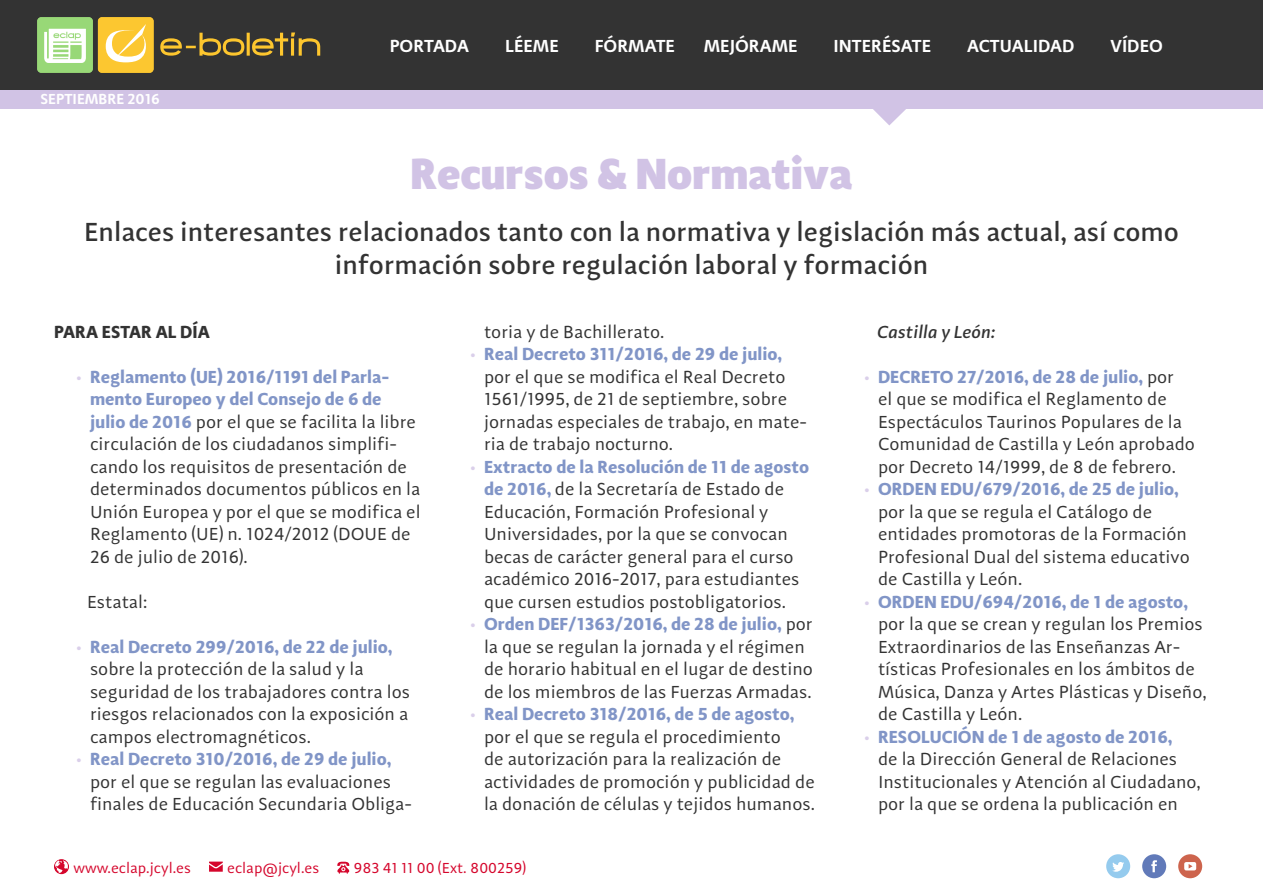
<style>
.page{position:relative;width:1263px;height:893px;background:#fff}
.page>*{position:absolute;margin:0;border:0;box-sizing:border-box;transform-origin:0 0}
.t1{font:800 45px "Adagio Sans";color:#d1c3e5}
.t2{font:500 27px/33px "Adagio Sans";color:#333;text-align:center}
.t3{font:18px/22.5px "Adagio Sans";color:#333}
.t4{font:600 18px "Adagio Sans";color:#fff}
.t5{font:700 18px "Adagio Sans";color:#333}
.t6{font:italic 500 18px "Adagio Sans";color:#333}
.t7{font:15px "Adagio Sans";color:#d5062c}
.t8{font:600 15px "Adagio Sans";color:#fff}
.s1{font-family:"Myriad Pro";color:#dacfea}
.s2{font-weight:700;color:#8195c7}
</style>
<div class="page">
<div style="left:0;top:90px;width:1263px;height:18px;background:#d1c3e5"></div>
<div style="left:0;top:0;width:1263px;height:90px;background:#333"></div>
<svg style="left:160px;top:32px;width:160px;height:24px"></svg>
<svg style="left:871px;top:108px;width:37px;height:17px"></svg>
<svg style="left:1106px;top:854px;width:24px;height:24px"></svg>
<svg style="left:1142px;top:854px;width:24px;height:24px"></svg>
<svg style="left:1178px;top:854px;width:24px;height:24px"></svg>
<div style="left:98px;top:17px;width:56px;height:56px;background:#fcc730;border-radius:4px"></div>
<svg style="left:106px;top:24px;width:40px;height:39px"></svg>
<div style="left:37px;top:17px;width:56px;height:56px;background:#98d877;border-radius:4px"></div>
<svg style="left:44px;top:28px;width:42px;height:35px"></svg>
<svg style="left:54px;top:859px;width:15px;height:15px"></svg>
<svg style="left:337px;top:862px;width:13px;height:12px"></svg>
<svg style="left:209px;top:862px;width:14px;height:10px"></svg>
<p class="t8" style="left:40px;top:90px;width:121px">SEPTIEMBRE 2016</p>
<p class="t4" style="left:390px;top:34px;width:81px">PORTADA</p>
<p class="t4" style="left:505px;top:34px;width:55px">LÉEME</p>
<p class="t4" style="left:595px;top:34px;width:82px">FÓRMATE</p>
<p class="t4" style="left:704px;top:34px;width:95px">MEJÓRAME</p>
<p class="t4" style="left:833px;top:34px;width:99px">INTERÉSATE</p>
<p class="t4" style="left:967px;top:34px;width:109px">ACTUALIDAD</p>
<p class="t4" style="left:1110px;top:34px;width:54px">VÍDEO</p>
<h1 class="t1" style="left:410px;top:143px;width:443px">Recursos &amp; Normativa</h1>
<h2 class="t2" style="left:84px;top:216px;width:1096px">Enlaces interesantes relacionados tanto con la normativa y legislación más actual, así como información sobre regulación laboral y formación</h2>
<p class="t5" style="left:54px;top:320px;width:157px">PARA ESTAR AL DÍA</p>
<p class="t3" style="left:90px;top:365px;width:332px;text-indent:-14px"><span class="s1">•</span> <span class="s2">Reglamento (UE) 2016/1191 del Parla&shy;mento Europeo y del Consejo de 6 de julio de 2016</span> por el que se facilita la libre circulación de los ciudadanos simplifi&shy;cando los requisitos de presentación de determinados documentos públicos en la Unión Europea y por el que se modifica el Reglamento (UE) n. 1024/2012 (DOUE de 26 de julio de 2016).</p>
<p class="t3" style="left:87px;top:590px;width:62px">Estatal:</p>
<p class="t3" style="left:90px;top:635px;width:322px;text-indent:-14px"><span class="s1">•</span> <span class="s2">Real Decreto 299/2016, de 22 de julio, </span>sobre la protección de la salud y la seguridad de los trabajadores contra los riesgos relacionados con la exposición a campos electromagnéticos.</p>
<p class="t3" style="left:90px;top:748px;width:323px;text-indent:-14px"><span class="s1">•</span> <span class="s2">Real Decreto 310/2016, de 29 de julio, </span>por el que se regulan las evaluaciones finales de Educación Secundaria Obliga-</p>
<p class="t3" style="left:484px;top:320px;width:182px">toria y de Bachillerato.</p>
<p class="t3" style="left:484px;top:343px;width:325px;text-indent:-14px"><span class="s1">•</span> <span class="s2">Real Decreto 311/2016, de 29 de julio, </span>por el que se modifica el Real Decreto 1561/1995, de 21 de septiembre, sobre jornadas especiales de trabajo, en mate&shy;ria de trabajo nocturno.</p>
<p class="t3" style="left:484px;top:455px;width:327px;text-indent:-14px"><span class="s1">•</span> <span class="s2">Extracto de la Resolución de 11 de agosto de 2016,</span> de la Secretaría de Estado de Educación, Formación Profesional y Universidades, por la que se convocan becas de carácter general para el curso académico 2016-2017, para estudiantes que cursen estudios postobligatorios.</p>
<p class="t3" style="left:484px;top:613px;width:330px;text-indent:-14px"><span class="s1">•</span> <span class="s2">Orden DEF/1363/2016, de 28 de julio,</span> por la que se regulan la jornada y el régimen de horario habitual en el lugar de destino de los miembros de las Fuerzas Armadas.</p>
<p class="t3" style="left:484px;top:703px;width:332px;text-indent:-14px"><span class="s1">•</span> <span class="s2">Real Decreto 318/2016, de 5 de agosto, </span>por el que se regula el procedimiento<br>de autorización para la realización de actividades de promoción y publicidad de la donación de células y tejidos humanos.</p>
<p class="t7" style="left:74px;top:858px;width:119px">www.eclap.jcyl.es</p>
<p class="t7" style="left:227px;top:858px;width:94px">eclap@jcyl.es</p>
<p class="t7" style="left:354px;top:858px;width:174px">983 41 11 00 (Ext. 800259)</p>
<p class="t6" style="left:878px;top:320px;width:120px">Castilla y León:</p>
<p class="t3" style="left:878px;top:365px;width:318px;text-indent:-14px"><span class="s1">•</span> <span class="s2">DECRETO 27/2016, de 28 de julio,</span> por<br>el que se modifica el Reglamento de Espectáculos Taurinos Populares de la Comunidad de Castilla y León aprobado por Decreto 14/1999, de 8 de febrero.</p>
<p class="t3" style="left:878px;top:478px;width:313px;text-indent:-14px"><span class="s1">•</span> <span class="s2">ORDEN EDU/679/2016, de 25 de julio, </span>por la que se regula el Catálogo de entidades promotoras de la Formación Profesional Dual del sistema educativo de Castilla y León.</p>
<p class="t3" style="left:878px;top:590px;width:330px;text-indent:-14px"><span class="s1">•</span> <span class="s2">ORDEN EDU/694/2016, de 1 de agosto, </span>por la que se crean y regulan los Premios Extraordinarios de las Enseñanzas Ar&shy;tísticas Profesionales en los ámbitos de Música, Danza y Artes Plásticas y Diseño, de Castilla y León.</p>
<p class="t3" style="left:878px;top:725px;width:324px;text-indent:-14px"><span class="s1">•</span> <span class="s2">RESOLUCIÓN de 1 de agosto de 2016,<br></span>de la Dirección General de Relaciones Institucionales y Atención al Ciudadano, por la que se ordena la publicación en</p>
</div>
